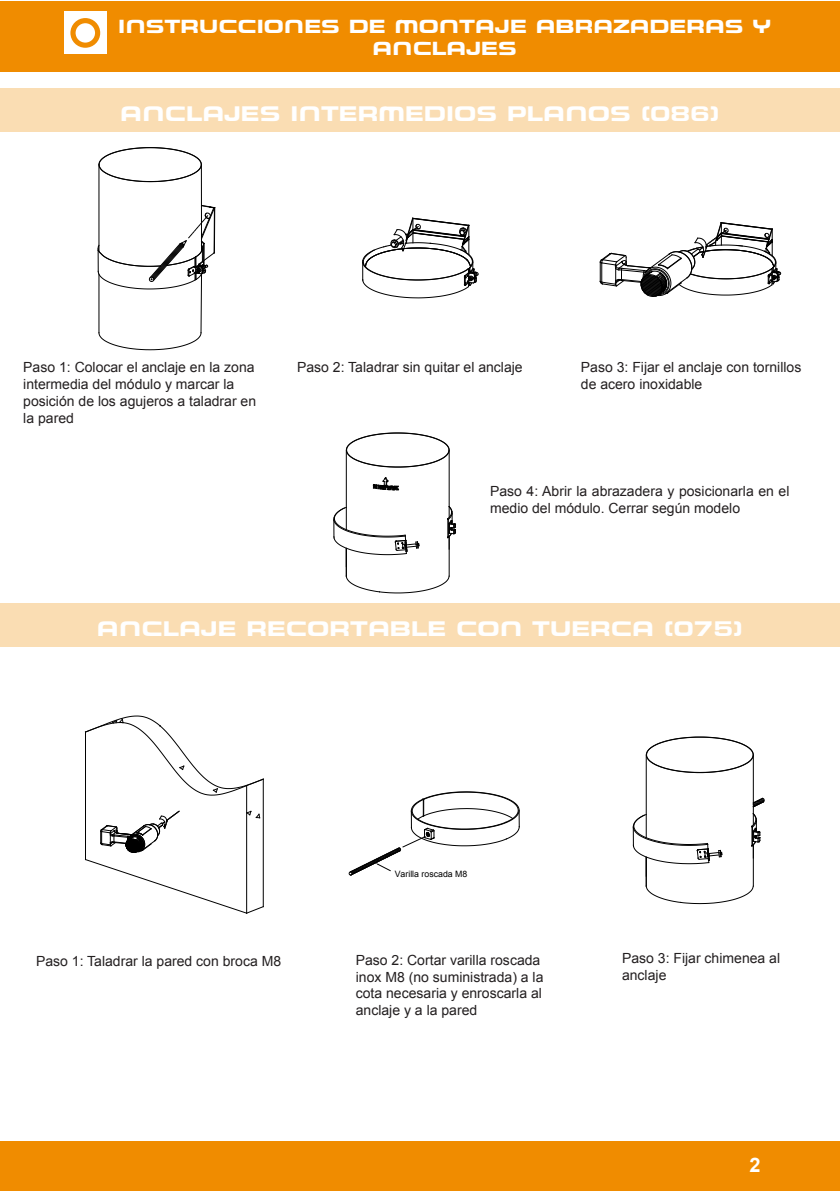
<style>
.page{position:relative;width:840px;height:1191px;background:#fff}
.page>*{position:absolute;margin:0;border:0;box-sizing:border-box;transform-origin:0 0}
.t1{font:700 20px "Dinak";color:#fff}
.t2{font:700 20px "Arial";color:#fff}
.t3{font:700 18px/21.6px "Dinak";color:#fff;text-align:center}
.t4{font:14px/16.8px "Arial";color:#231f20}
.t5{font:8.8px "Arial";color:#000}
</style>
<div class="page">
<div style="left:0;top:1141px;width:839px;height:50px;background:#f08c00"></div>
<div style="left:0;top:1px;width:839px;height:71px;background:#f08c00"></div>
<div style="left:64px;top:11px;width:43px;height:43px;background:#fff"></div>
<svg style="left:73px;top:21px;width:25px;height:24px"></svg>
<div style="left:70px;top:18px;width:30px;height:30px;border:5px solid #f08c00;border-radius:50%"></div>
<div style="left:0;top:89px;width:839px;height:43px;background:#faddb3"></div>
<svg style="left:599px;top:222px;width:182px;height:75px"></svg>
<svg style="left:362px;top:217px;width:117px;height:82px"></svg>
<hr style="left:346px;top:450px;width:1px;height:79px;background:#000">
<hr style="left:448px;top:450px;width:1px;height:56px;background:#000">
<svg style="left:345px;top:432px;width:105px;height:36px"></svg>
<svg style="left:333px;top:505px;width:123px;height:89px"></svg>
<svg style="left:372px;top:477px;width:27px;height:14px"></svg>
<hr style="left:200px;top:274px;width:2px;height:59px;background:#000">
<hr style="left:201px;top:164px;width:1px;height:87px;background:#000">
<hr style="left:99px;top:274px;width:1px;height:59px;background:#000">
<svg style="left:98px;top:147px;width:104px;height:36px"></svg>
<svg style="left:98px;top:332px;width:104px;height:19px"></svg>
<hr style="left:99px;top:164px;width:1px;height:87px;background:#000">
<svg style="left:97px;top:204px;width:119px;height:86px"></svg>
<div style="left:0;top:603px;width:839px;height:43px;background:#faddb3"></div>
<hr style="left:85px;top:732px;width:1px;height:93px;background:#000">
<hr style="left:246px;top:785px;width:1px;height:128px;background:#000">
<hr style="left:263px;top:779px;width:1px;height:127px;background:#000">
<svg style="left:84px;top:715px;width:180px;height:81px"></svg>
<svg style="left:85px;top:810px;width:179px;height:104px"></svg>
<svg style="left:348px;top:791px;width:172px;height:85px"></svg>
<hr style="left:645px;top:755px;width:1px;height:82px;background:#000">
<hr style="left:752px;top:755px;width:1px;height:58px;background:#000">
<svg style="left:645px;top:736px;width:108px;height:37px"></svg>
<svg style="left:632px;top:797px;width:132px;height:107px"></svg>
<p class="t3" style="left:118px;top:16px;width:654px">INSTRUCCIONES DE MONTAJE ABRAZADERAS Y<br>ANCLAJES</p>
<p class="t1" style="left:120px;top:100px;width:600px">ANCLAJES INTERMEDIOS PLANOS (086)</p>
<p class="t4" style="left:23px;top:359px;width:234px">Paso 1: Colocar el anclaje en la zona intermedia del módulo y marcar la posición de los agujeros a taladrar en la pared</p>
<p class="t4" style="left:297px;top:359px;width:227px">Paso 2: Taladrar sin quitar el anclaje</p>
<p class="t4" style="left:580px;top:359px;width:222px">Paso 3: Fijar el anclaje con tornillos de acero inoxidable</p>
<p class="t4" style="left:490px;top:483px;width:301px">Paso 4: Abrir la abrazadera y posicionarla en el medio del módulo. Cerrar según modelo</p>
<p class="t1" style="left:97px;top:614px;width:647px">ANCLAJE RECORTABLE CON TUERCA (075)</p>
<p class="t5" style="left:394px;top:868px;width:74px">Varilla roscada M8</p>
<p class="t4" style="left:36px;top:952px;width:246px">Paso 1: Taladrar la pared con broca M8</p>
<p class="t4" style="left:355px;top:951px;width:189px">Paso 2: Cortar varilla roscada inox M8 (no suministrada) a la cota necesaria y enroscarla al anclaje y a la pared</p>
<p class="t4" style="left:621px;top:949px;width:159px">Paso 3: Fijar chimenea al anclaje</p>
<p class="t2" style="left:749px;top:1151px;width:13px">2</p>
</div>
